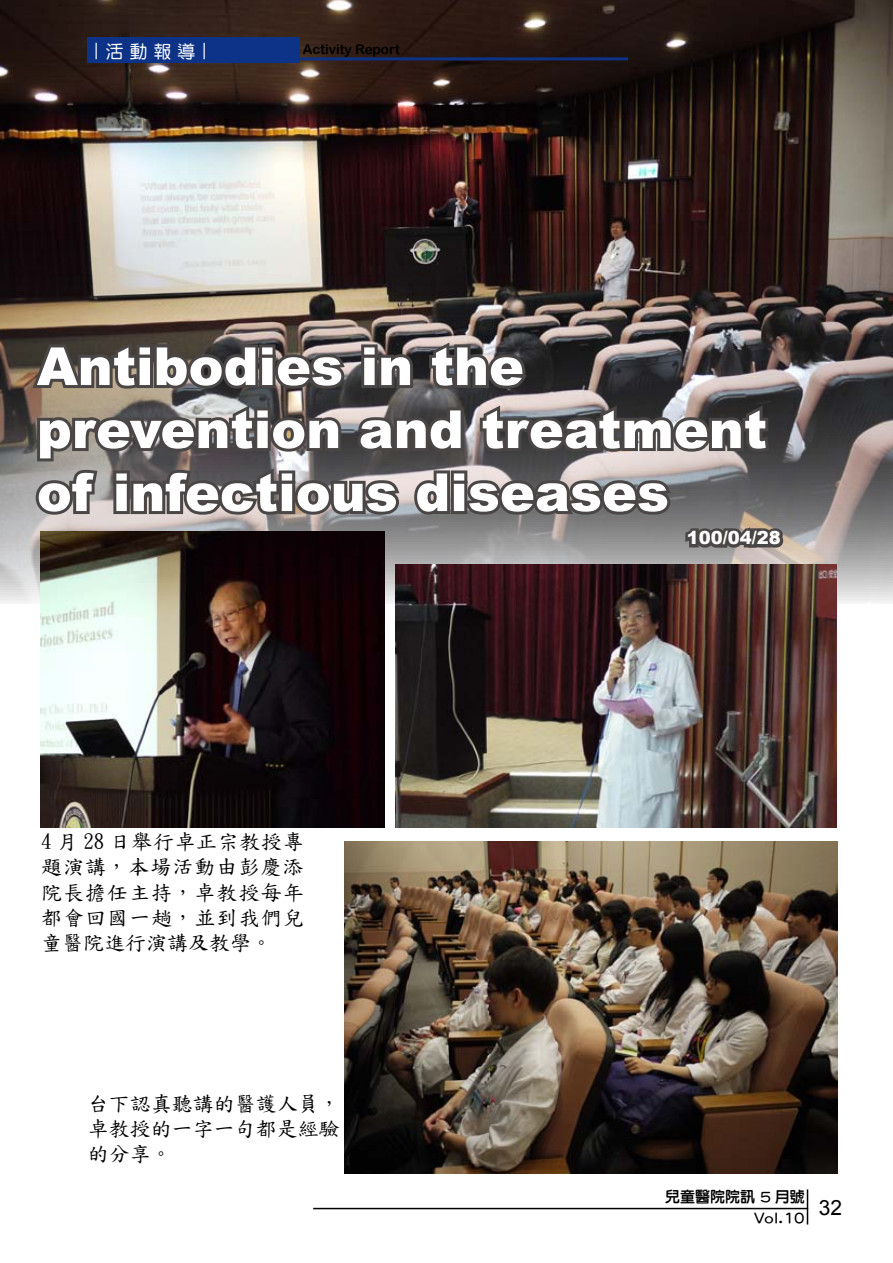
<style>
.page{position:relative;width:893px;height:1263px;background:#fff}
.page>*{position:absolute;margin:0;border:0;box-sizing:border-box;transform-origin:0 0}
.t1{font:900 52.5px/63px "Arial";color:#fff}
.t2{font:21px/25.2px "DF Kai Shu SB Estd BF";letter-spacing:.03em;color:#000;text-align:justify}
.t3{font:21px "Arial";color:#000}
.t4{font:900 18px "Arial";color:#fff}
.t5{font:18px "DF Yuan Std W5";color:#fff}
.t6{font:15px/21px "DF Li Yuan Std W7";color:#000;text-align:right}
.t7{font:13.5px "Arial Rounded MT Bold";color:#000}
</style>
<div class="page">
<img style="left:344px;top:841px;width:494px;height:333px">
<img style="left:0;top:0;width:893px;height:604px">
<svg style="left:28px;top:337px;width:321px;height:56px"></svg>
<svg style="left:358px;top:341px;width:58px;height:50px"></svg>
<svg style="left:426px;top:338px;width:106px;height:55px"></svg>
<svg style="left:32px;top:401px;width:756px;height:152px"></svg>
<img style="left:395px;top:564px;width:441px;height:263px">
<img style="left:41px;top:531px;width:344px;height:296px">
<div style="left:87px;top:38px;width:213px;height:25px;background:#0c3388"></div>
<hr style="left:300px;top:57px;width:328px;height:3px;background:#0c3388">
<hr style="left:807px;top:1189px;width:1px;height:35px;background:#000">
<hr style="left:313px;top:1208px;width:495px;height:1px;background:#000">
<p class="t5" style="left:87px;top:60px;width:19px;rotate:-90deg">—</p>
<p class="t5" style="left:105px;top:41px;width:91px">活 動 報 導</p>
<p class="t5" style="left:195px;top:60px;width:19px;rotate:-90deg">—</p>
<p class="t7" style="left:303px;top:41px;width:99px">Activity Report</p>
<p class="t1" style="left:37px;top:333px;width:732px">Antibodies in the prevention and treatment of infectious diseases</p>
<p class="t4" style="left:687px;top:525px;width:96px">100/04/28</p>
<p class="t2" style="left:41px;top:829px;width:264px">4 月 28 日舉行卓正宗教授專題演講，本場活動由彭慶添院長擔任主持，卓教授每年都會回國一趟，並到我們兒童醫院進行演講及教學。</p>
<p class="t2" style="left:88px;top:1091px;width:254px">台下認真聽講的醫護人員，卓教授的一字一句都是經驗的分享。</p>
<p class="t6" style="left:665px;top:1186px;width:141px">兒童醫院院訊 5 月號<br>Vol.10</p>
<p class="t3" style="left:819px;top:1194px;width:25px">32</p>
</div>
